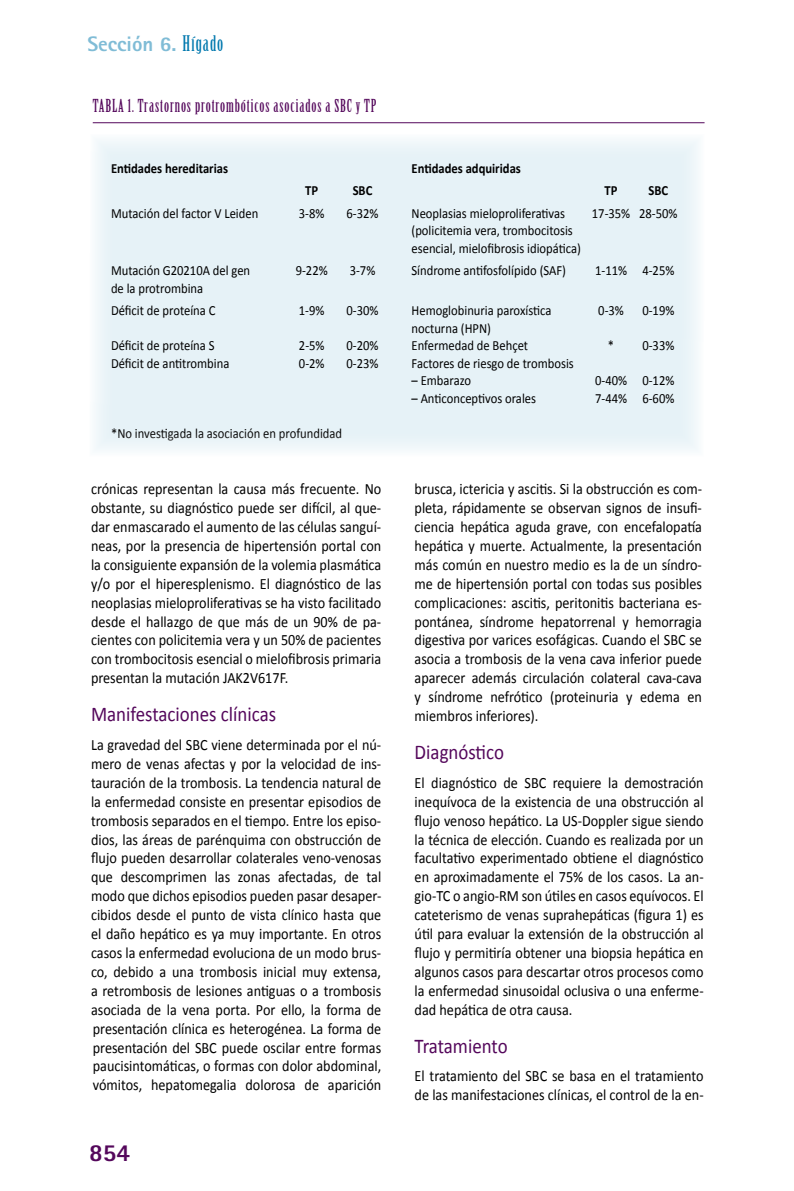
<style>
.page{position:relative;width:794px;height:1191px;background:#fff}
.page>*{position:absolute;margin:0;border:0;box-sizing:border-box;transform-origin:0 0}
.t1{font:800 24.5px "Rotis Sans Serif";color:#54075b}
.t2{font:21px "Calibri";color:#54075b;scale:.9 1}
.t3{font:800 21px "Rotis Sans Serif";color:#80bcd6}
.t4{font:17.5px "Birch Std";letter-spacing:.05em;color:#54075b}
.t5{font:15.75px/18.9px "Calibri";color:#000;text-align:justify;scale:.9 1}
.t6{font:14px/17.5px "Calibri";color:#000;scale:.9 1}
.t7{font:700 14px "Calibri";color:#000;scale:.9 1}
.s1{font-family:"Birch Std";font-weight:400;color:#0078ae}
</style>
<div class="page">
<div style="left:95px;top:140px;width:603px;height:310px;background:#e6f2f7"></div>
<hr style="left:93px;top:122px;width:611px;height:1px;background:#54075b">
<h2 class="t3" style="left:87px;top:31px;width:137px">Sección 6. <span class="s1">Hígado</span></h2>
<p class="t4" style="left:93px;top:96px;width:285px">TABLA 1. Trastornos protrombóticos asociados a SBC y TP</p>
<p class="t7" style="left:111px;top:159px;width:132px">Entidades hereditarias</p>
<p class="t7" style="left:411px;top:159px;width:123px">Entidades adquiridas</p>
<p class="t7" style="left:305px;top:182px;width:16px">TP</p>
<p class="t7" style="left:353px;top:182px;width:23px">SBC</p>
<p class="t7" style="left:604px;top:182px;width:16px">TP</p>
<p class="t7" style="left:648px;top:182px;width:23px">SBC</p>
<p class="t6" style="left:111px;top:204px;width:165px">Mutación del factor V Leiden</p>
<p class="t6" style="left:299px;top:204px;width:30px">3-8%</p>
<p class="t6" style="left:346px;top:204px;width:37px">6-32%</p>
<p class="t6" style="left:411px;top:204px;width:172px">Neoplasias mieloproliferativas</p>
<p class="t6" style="left:592px;top:204px;width:97px">17-35% 28-50%</p>
<p class="t6" style="left:411px;top:222px;width:190px">(policitemia vera, trombocitosis esencial, mielofibrosis idiopática)</p>
<p class="t6" style="left:111px;top:262px;width:156px">Mutación G20210A del gen</p>
<p class="t6" style="left:296px;top:262px;width:37px">9-22%</p>
<p class="t6" style="left:350px;top:262px;width:30px">3-7%</p>
<p class="t6" style="left:411px;top:262px;width:173px">Síndrome antifosfolípido (SAF)</p>
<p class="t6" style="left:595px;top:262px;width:90px">1-11% 4-25%</p>
<p class="t6" style="left:111px;top:277px;width:118px;line-height:22.4px">de la protrombina<br>Déficit de proteína C</p>
<p class="t6" style="left:299px;top:302px;width:30px">1-9%</p>
<p class="t6" style="left:346px;top:302px;width:37px">0-30%</p>
<p class="t6" style="left:411px;top:302px;width:157px">Hemoglobinuria paroxística</p>
<p class="t6" style="left:598px;top:302px;width:30px">0-3%</p>
<p class="t6" style="left:642px;top:302px;width:37px">0-19%</p>
<p class="t6" style="left:411px;top:319px;width:90px">nocturna (HPN)</p>
<p class="t6" style="left:111px;top:337px;width:117px">Déficit de proteína S</p>
<p class="t6" style="left:299px;top:337px;width:30px">2-5%</p>
<p class="t6" style="left:346px;top:337px;width:37px">0-20%</p>
<p class="t6" style="left:411px;top:337px;width:131px">Enfermedad de Behçet</p>
<p class="t6" style="left:608px;top:337px;width:75px">* 0-33%</p>
<p class="t6" style="left:111px;top:354px;width:133px">Déficit de antitrombina</p>
<p class="t6" style="left:299px;top:354px;width:30px">0-2%</p>
<p class="t6" style="left:346px;top:354px;width:37px">0-23%</p>
<p class="t6" style="left:411px;top:354px;width:182px">Factores de riesgo de trombosis</p>
<p class="t6" style="left:411px;top:372px;width:68px">– Embarazo</p>
<p class="t6" style="left:595px;top:372px;width:90px">0-40% 0-12%</p>
<p class="t6" style="left:411px;top:389px;width:140px">– Anticonceptivos orales</p>
<p class="t6" style="left:595px;top:389px;width:90px">7-44% 6-60%</p>
<p class="t6" style="left:111px;top:424px;width:258px">*No investigada la asociación en profundidad</p>
<p class="t5" style="left:91px;top:479px;width:324px">crónicas representan la causa más frecuente. No obstante, su diagnóstico puede ser difícil, al que&shy;dar enmascarado el aumento de las células sanguí&shy;neas, por la presencia de hipertensión portal con la consiguiente expansión de la volemia plasmática y/o por el hiperesplenismo. El diagnóstico de las neoplasias mieloproliferativas se ha visto facilitado desde el hallazgo de que más de un 90% de pa&shy;cientes con policitemia vera y un 50% de pacientes con trombocitosis esencial o mielofibrosis primaria presentan la mutación JAK2V617F.</p>
<h2 class="t2" style="left:91px;top:701px;width:207px">Manifestaciones clínicas</h2>
<p class="t5" style="left:91px;top:735px;width:324px">La gravedad del SBC viene determinada por el nú&shy;mero de venas afectas y por la velocidad de ins&shy;tauración de la trombosis. La tendencia natural de la enfermedad consiste en presentar episodios de trombosis separados en el tiempo. Entre los episo&shy;dios, las áreas de parénquima con obstrucción de flujo pueden desarrollar colaterales veno-venosas que descomprimen las zonas afectadas, de tal modo que dichos episodios pueden pasar desaper&shy;cibidos desde el punto de vista clínico hasta que el daño hepático es ya muy importante. En otros casos la enfermedad evoluciona de un modo brus&shy;co, debido a una trombosis inicial muy extensa, a retrombosis de lesiones antiguas o a trombosis asociada de la vena porta. Por ello, la forma de presentación clínica es heterogénea. La forma de presentación del SBC puede oscilar entre formas paucisintomáticas, o formas con dolor abdominal, vómitos, hepatomegalia dolorosa de aparición</p>
<h1 class="t1" style="left:89px;top:1136px;width:42px">854</h1>
<p class="t5" style="left:414px;top:479px;width:321px">brusca, ictericia y ascitis. Si la obstrucción es com&shy;pleta, rápidamente se observan signos de insufi&shy;ciencia hepática aguda grave, con encefalopatía hepática y muerte. Actualmente, la presentación más común en nuestro medio es la de un síndro&shy;me de hipertensión portal con todas sus posibles complicaciones: ascitis, peritonitis bacteriana es&shy;pontánea, síndrome hepatorrenal y hemorragia digestiva por varices esofágicas. Cuando el SBC se asocia a trombosis de la vena cava inferior puede aparecer además circulación colateral cava-cava y síndrome nefrótico (proteinuria y edema en miembros inferiores).</p>
<h2 class="t2" style="left:414px;top:738px;width:101px">Diagnóstico</h2>
<p class="t5" style="left:414px;top:773px;width:323px">El diagnóstico de SBC requiere la demostración inequívoca de la existencia de una obstrucción al flujo venoso hepático. La US-Doppler sigue siendo la técnica de elección. Cuando es realizada por un facultativo experimentado obtiene el diagnóstico en aproximadamente el 75% de los casos. La an&shy;gio-TC o angio-RM son útiles en casos equívocos. El cateterismo de venas suprahepáticas (figura 1) es útil para evaluar la extensión de la obstrucción al flujo y permitiría obtener una biopsia hepática en algunos casos para descartar otros procesos como la enfermedad sinusoidal oclusiva o una enferme&shy;dad hepática de otra causa.</p>
<h2 class="t2" style="left:414px;top:1032px;width:105px">Tratamiento</h2>
<p class="t5" style="left:414px;top:1066px;width:323px">El tratamiento del SBC se basa en el tratamiento de las manifestaciones clínicas, el control de la en-</p>
</div>
